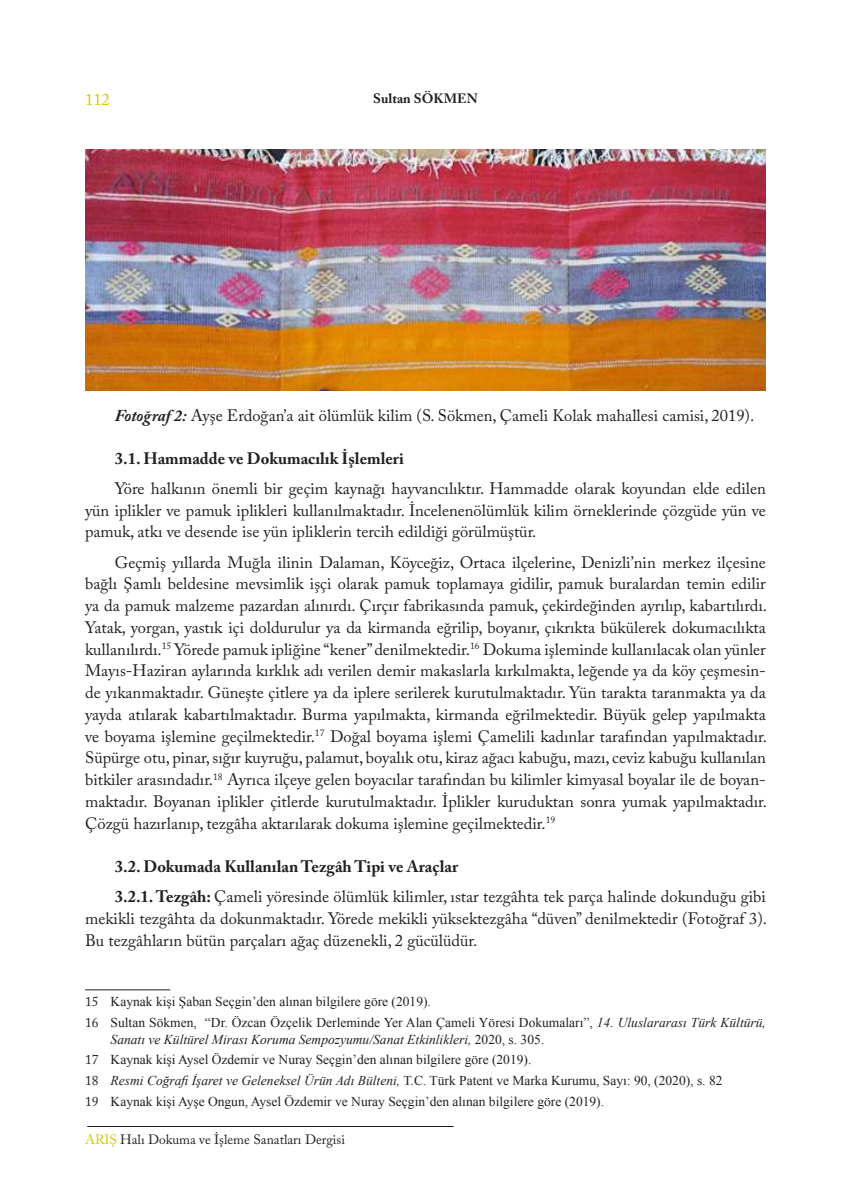
<style>
.page{position:relative;width:851px;height:1191px;background:#fff}
.page>*{position:absolute;margin:0;border:0;box-sizing:border-box;transform-origin:0 0}
.t1{font:16.5px/21.8px "Adobe Caslon Pro";color:#221f1f;text-align:justify}
.t2{font:700 16.5px "Adobe Caslon Pro";color:#221f1f}
.t3{font:16.5px "Adobe Caslon Pro";color:#d7c700}
.t4{font:13.5px/20.7px "Times New Roman";color:#221f1f}
.t5{font:13.5px "Adobe Caslon Pro";color:#221f1f}
.t6{font:700 13.5px "Adobe Caslon Pro";letter-spacing:.005em;color:#221f1f}
.s1{font-weight:700;font-style:italic}
.s2{font-weight:700}
.s3{font-family:"Adobe Caslon Pro"}
.s4{font-style:italic}
.s5{color:#d7c700}
</style>
<div class="page">
<hr style="left:87px;top:1126px;width:366px;height:1px;background:#221f1f">
<img style="left:86px;top:149px;width:679px;height:241px">
<hr style="left:85px;top:989px;width:85px;height:1px;background:#221f1f">
<p class="t3" style="left:85px;top:90px;width:26px">112</p>
<p class="t6" style="left:373px;top:91px;width:106px">Sultan SÖKMEN</p>
<p class="t1" style="left:115px;top:404px;width:640px"><span class="s1">Fotoğraf 2:</span> Ayşe Erdoğan’a ait ölümlük kilim (S. Sökmen, Çameli Kolak mahallesi camisi, 2019).</p>
<p class="t2" style="left:115px;top:448px;width:290px">3.1. Hammadde ve Dokumacılık İşlemleri</p>
<p class="t1" style="left:85px;top:478px;width:682px;text-indent:30px">Yöre halkının önemli bir geçim kaynağı hayvancılıktır. Hammadde olarak koyundan elde edilen yün iplikler ve pamuk iplikleri kullanılmaktadır. İncelenenölümlük kilim örneklerinde çözgüde yün ve pamuk, atkı ve desende ise yün ipliklerin tercih edildiği görülmüştür.</p>
<p class="t1" style="left:85px;top:551px;width:683px;text-indent:30px">Geçmiş yıllarda Muğla ilinin Dalaman, Köyceğiz, Ortaca ilçelerine, Denizli’nin merkez ilçesine bağlı Şamlı beldesine mevsimlik işçi olarak pamuk toplamaya gidilir, pamuk buralardan temin edilir ya da pamuk malzeme pazardan alınırdı. Çırçır fabrikasında pamuk, çekirdeğinden ayrılıp, kabartılırdı.<br>Yatak, yorgan, yastık içi doldurulur ya da kirmanda eğrilip, boyanır, çıkrıkta bükülerek dokumacılıkta kullanılırdı.<sup>15</sup> Yörede pamuk ipliğine “kener” denilmektedir.<sup>16</sup> Dokuma işleminde kullanılacak olan yünler Mayıs-Haziran aylarında kırklık adı verilen demir makaslarla kırkılmakta, leğende ya da köy çeşmesin&shy;de yıkanmaktadır. Güneşte çitlere ya da iplere serilerek kurutulmaktadır. Yün tarakta taranmakta ya da yayda atılarak kabartılmaktadır. Burma yapılmakta, kirmanda eğrilmektedir. Büyük gelep yapılmakta ve boyama işlemine geçilmektedir.<sup>17</sup> Doğal boyama işlemi Çamelili kadınlar tarafından yapılmaktadır.<br>Süpürge otu, pinar, sığır kuyruğu, palamut, boyalık otu, kiraz ağacı kabuğu, mazı, ceviz kabuğu kullanılan bitkiler arasındadır.<sup>18</sup> Ayrıca ilçeye gelen boyacılar tarafından bu kilimler kimyasal boyalar ile de boyan&shy;maktadır. Boyanan iplikler çitlerde kurutulmaktadır. İplikler kuruduktan sonra yumak yapılmaktadır.<br>Çözgü hazırlanıp, tezgâha aktarılarak dokuma işlemine geçilmektedir.<sup>19</sup></p>
<p class="t1" style="left:115px;top:851px;width:652px;line-height:30.3px"><span class="s2">3.2. Dokumada Kullanılan Tezgâh Tipi ve Araçlar<br>3.2.1. Tezgâh:</span> Çameli yöresinde ölümlük kilimler, ıstar tezgâhta tek parça halinde dokunduğu gibi</p>
<p class="t1" style="left:85px;top:907px;width:683px">mekikli tezgâhta da dokunmaktadır. Yörede mekikli yüksektezgâha “düven” denilmektedir (Fotoğraf 3).<br>Bu tezgâhların bütün parçaları ağaç düzenekli, 2 gücülüdür.</p>
<p class="t4" style="left:85px;top:991px;width:682px"><span class="s3">15</span> Kaynak kişi Şaban Seçgin’den alınan bilgilere göre (2019).<br><span class="s3">16</span> Sultan Sökmen, “Dr. Özcan Özçelik Derleminde Yer Alan Çameli Yöresi Dokumaları”, <span class="s4">14. Uluslararası Türk Kültürü,</span></p>
<p class="t4" style="left:85px;top:1028px;width:639px;text-indent:26px"><span class="s4">Sanatı ve Kültürel Mirası Koruma Sempozyumu/Sanat Etkinlikleri,</span> 2020, s. 305.<br><span class="s3">17</span> Kaynak kişi Aysel Özdemir ve Nuray Seçgin’den alınan bilgilere göre (2019).<br><span class="s3">18</span> <span class="s4">Resmi Coğrafi İşaret ve Geleneksel Ürün Adı Bülteni,</span> T.C. Türk Patent ve Marka Kurumu, Sayı: 90, (2020), s. 82<br><span class="s3">19</span> Kaynak kişi Ayşe Ongun, Aysel Özdemir ve Nuray Seçgin’den alınan bilgilere göre (2019).</p>
<p class="t5" style="left:85px;top:1131px;width:261px"><span class="s5">ARIŞ</span> Halı Dokuma ve İşleme Sanatları Dergisi</p>
</div>
